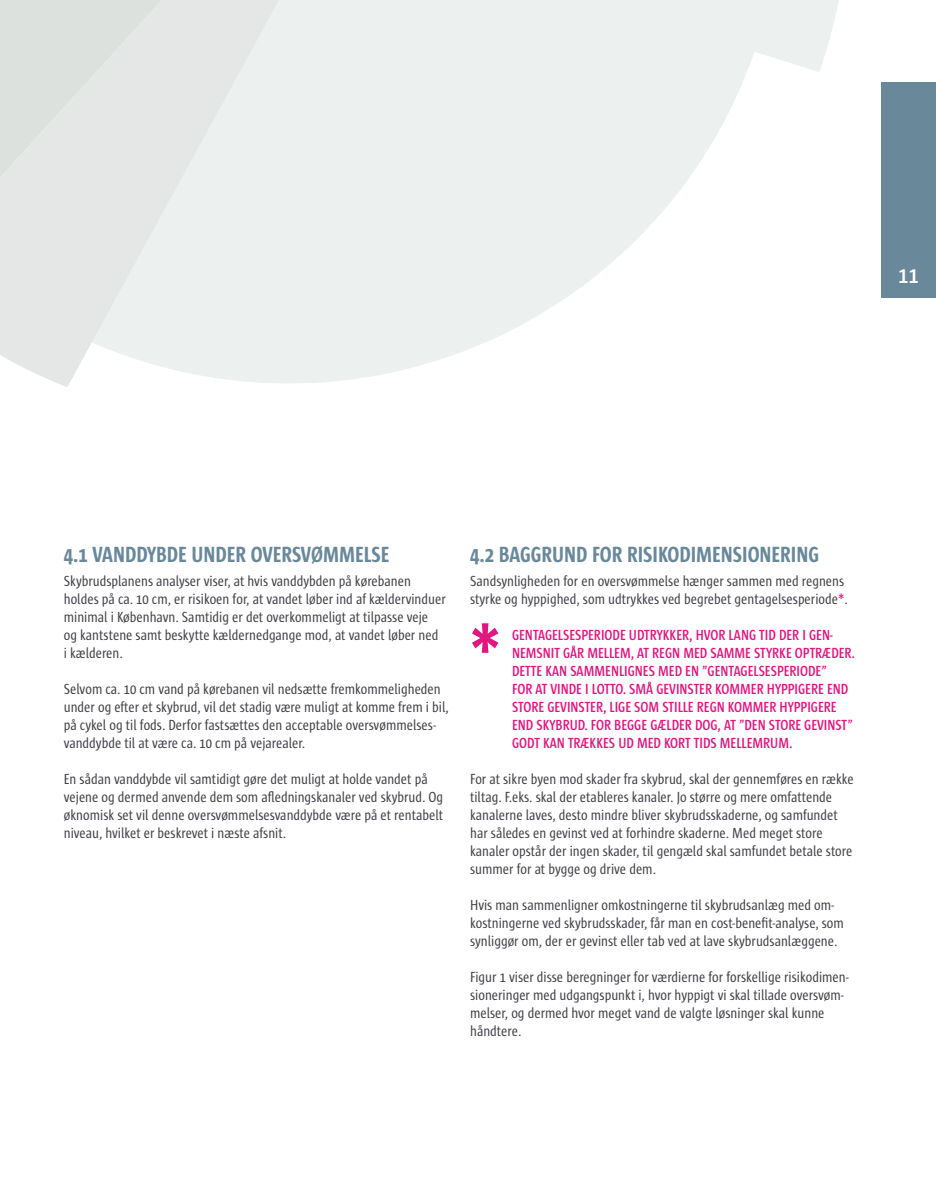
<style>
.page{position:relative;width:936px;height:1191px;background:#fff}
.page>*{position:absolute;margin:0;border:0;box-sizing:border-box;transform-origin:0 0}
.t1{font:600 75px "Sun Cd";color:#e1167e}
.t2{font:600 24px "Sun Cd";color:#fff}
.t3{font:700 22.5px "Sun Cd";color:#69899b}
.t4{font:15px/18px "Sun Cd";color:#413f47}
.t5{font:600 15px/18px "Sun Cd";color:#e1167e}
.s1{color:#e1167e}
</style>
<div class="page">
<div style="left:881px;top:82px;width:54px;height:216px;background:#69899b"></div>
<svg style="left:442px;top:0;width:397px;height:359px;fill:#ecf0ee"></svg>
<svg style="left:0;top:0;width:442px;height:387px;fill:#ecf0ee"></svg>
<svg style="left:0;top:0;width:406px;height:338px;background:#e7ebe9"></svg>
<svg style="left:174px;top:0;width:229px;height:5px"></svg>
<h2 class="t2" style="left:898px;top:263px;width:22px">11</h2>
<h3 class="t3" style="left:64px;top:543px;width:327px">4.1 VANDDYBDE UNDER OVERSVØMMELSE</h3>
<p class="t4" style="left:64px;top:572px;width:383px">Skybrudsplanens analyser viser, at hvis vanddybden på kørebanen holdes på ca. 10 cm, er risikoen for, at vandet løber ind af kældervinduer minimal i København. Samtidig er det overkommeligt at tilpasse veje<br>og kantstene samt beskytte kældernedgange mod, at vandet løber ned<br>i kælderen.</p>
<p class="t4" style="left:64px;top:680px;width:386px">Selvom ca. 10 cm vand på kørebanen vil nedsætte fremkommeligheden under og efter et skybrud, vil det stadig være muligt at komme frem i bil, på cykel og til fods. Derfor fastsættes den acceptable oversvømmelses&shy;vanddybde til at være ca. 10 cm på vejarealer.</p>
<p class="t4" style="left:64px;top:770px;width:381px">En sådan vanddybde vil samtidigt gøre det muligt at holde vandet på vejene og dermed anvende dem som afledningskanaler ved skybrud. Og øknomisk set vil denne oversvømmelsesvanddybde være på et rentabelt niveau, hvilket er beskrevet i næste afsnit.</p>
<h3 class="t3" style="left:470px;top:543px;width:350px">4.2 BAGGRUND FOR RISIKODIMENSIONERING</h3>
<p class="t4" style="left:470px;top:572px;width:379px">Sandsynligheden for en oversvømmelse hænger sammen med regnens styrke og hyppighed, som udtrykkes ved begrebet gentagelsesperiode<span class="s1">*</span>.</p>
<p class="t5" style="left:512px;top:626px;width:344px">GENTAGELSESPERIODE UDTRYKKER, HVOR LANG TID DER I GEN-NEMSNIT GÅR MELLEM, AT REGN MED SAMME STYRKE OPTRÆDER.<br>DETTE KAN SAMMENLIGNES MED EN ”GENTAGELSESPERIODE”<br>FOR AT VINDE I LOTTO. SMÅ GEVINSTER KOMMER HYPPIGERE END STORE GEVINSTER, LIGE SOM STILLE REGN KOMMER HYPPIGERE END SKYBRUD. FOR BEGGE GÆLDER DOG, AT ”DEN STORE GEVINST” GODT KAN TRÆKKES UD MED KORT TIDS MELLEMRUM.</p>
<p class="t4" style="left:470px;top:770px;width:385px">For at sikre byen mod skader fra skybrud, skal der gennemføres en række tiltag. F.eks. skal der etableres kanaler. Jo større og mere omfattende kanalerne laves, desto mindre bliver skybrudsskaderne, og samfundet har således en gevinst ved at forhindre skaderne. Med meget store kanaler opstår der ingen skader, til gengæld skal samfundet betale store summer for at bygge og drive dem.</p>
<p class="t4" style="left:470px;top:896px;width:375px">Hvis man sammenligner omkostningerne til skybrudsanlæg med om&shy;kostningerne ved skybrudsskader, får man en cost-benefit-analyse, som synliggør om, der er gevinst eller tab ved at lave skybrudsanlæggene.</p>
<p class="t4" style="left:470px;top:968px;width:380px">Figur 1 viser disse beregninger for værdierne for forskellige risikodimen&shy;sioneringer med udgangspunkt i, hvor hyppigt vi skal tillade oversvøm&shy;melser, og dermed hvor meget vand de valgte løsninger skal kunne håndtere.</p>
<h1 class="t1" style="left:469px;top:614px;width:33px">*</h1>
</div>
